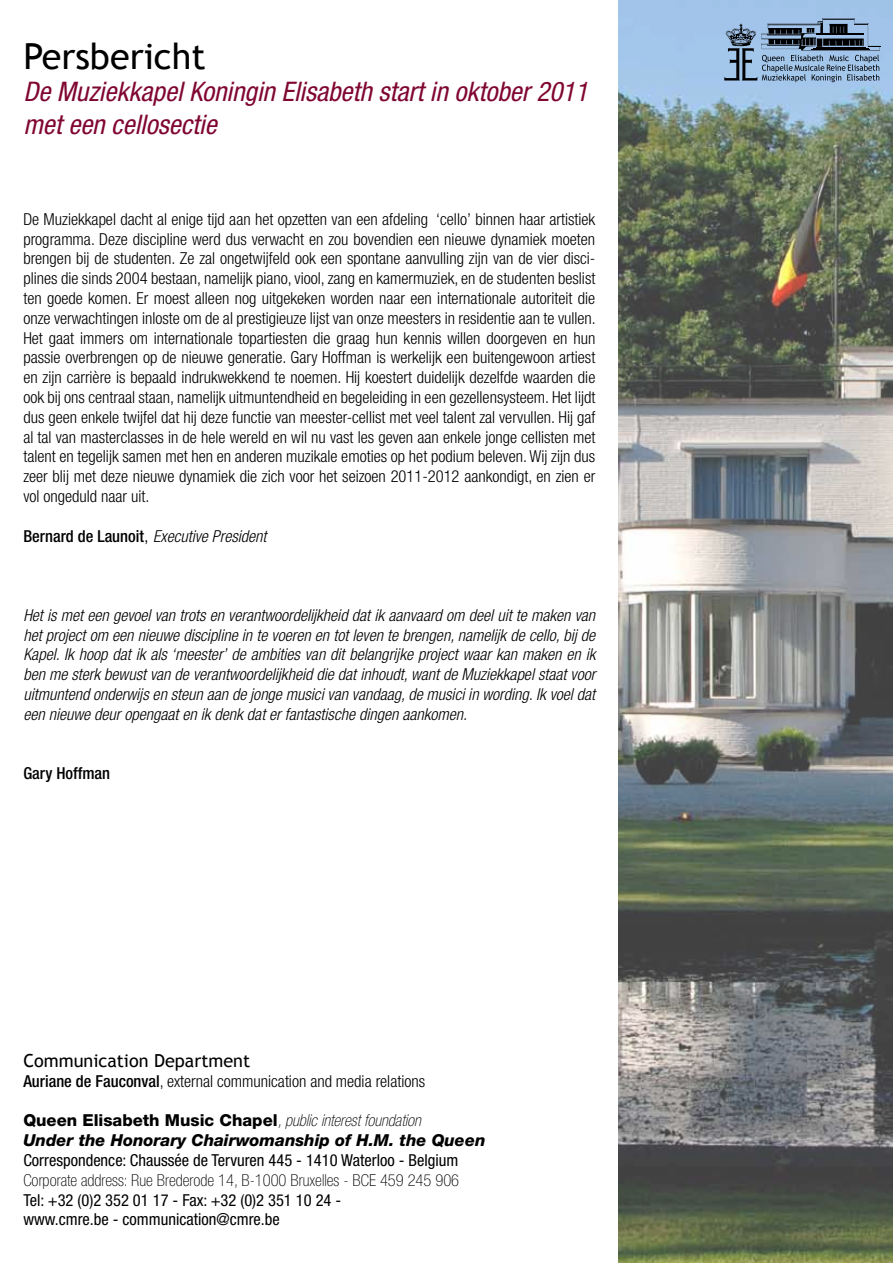
<style>
.page{position:relative;width:893px;height:1263px;background:#fff}
.page>*{position:absolute;margin:0;border:0;box-sizing:border-box;transform-origin:0 0}
.t1{font:36px "Trebuchet MS";color:#000}
.t2{font:italic condensed 27px/32.4px "Helvetica Neue";color:#800632}
.t3{font:18px "Trebuchet MS";color:#000}
.t4{font:300 condensed 16.5px/19.8px "Helvetica Neue";color:#000;text-align:justify}
.t5{font:italic 300 condensed 16.5px/19.8px "Helvetica Neue";color:#000;text-align:justify}
.t6{font:condensed 16.5px/19.8px "Helvetica Neue";color:#000}
.t7{font:italic 800 16.5px/19.8px "Helvetica Neue";color:#000}
.t8{font:100 condensed 16.5px "Helvetica Neue";color:#000}
.t9{font:500 condensed 16.5px "Helvetica Neue";color:#000}
.s1{font-weight:500;font-style:normal}
.s2{font-style:normal;font-stretch:normal}
.s3{font-weight:500}
.s4{font-style:normal}
.s5{font-weight:100;font-stretch:condensed}
</style>
<div class="page">
<img style="left:619px;top:0;width:274px;height:1263px">
<svg style="left:724px;top:18px;width:156px;height:64px;background:#758ea9"></svg>
<h1 class="t1" style="left:23px;top:35px;width:184px">Persbericht</h1>
<h2 class="t2" style="left:23px;top:76px;width:566px">De Muziekkapel Koningin Elisabeth start in oktober 2011 met een cellosectie</h2>
<p class="t4" style="left:23px;top:209px;width:574px">De Muziekkapel dacht al enige tijd aan het opzetten van een afdeling ‘cello’ binnen haar artistiek programma. Deze discipline werd dus verwacht en zou bovendien een nieuwe dynamiek moeten brengen bij de studenten. Ze zal ongetwijfeld ook een spontane aanvulling zijn van de vier disci&shy;plines die sinds 2004 bestaan, namelijk piano, viool, zang en kamermuziek, en de studenten beslist ten goede komen. Er moest alleen nog uitgekeken worden naar een internationale autoriteit die onze verwachtingen inloste om de al prestigieuze lijst van onze meesters in residentie aan te vullen.<br>Het gaat immers om internationale topartiesten die graag hun kennis willen doorgeven en hun passie overbrengen op de nieuwe generatie. Gary Hoffman is werkelijk een buitengewoon artiest en zijn carrière is bepaald indrukwekkend te noemen. Hij koestert duidelijk dezelfde waarden die ook bij ons centraal staan, namelijk uitmuntendheid en begeleiding in een gezellensysteem. Het lijdt dus geen enkele twijfel dat hij deze functie van meester-cellist met veel talent zal vervullen. Hij gaf al tal van masterclasses in de hele wereld en wil nu vast les geven aan enkele jonge cellisten met talent en tegelijk samen met hen en anderen muzikale emoties op het podium beleven. Wij zijn dus zeer blij met deze nieuwe dynamiek die zich voor het seizoen 2011-2012 aankondigt, en zien er vol ongeduld naar uit.</p>
<p class="t5" style="left:23px;top:526px;width:245px"><span class="s1">Bernard de Launoit</span><span class="s2">,</span> Executive President</p>
<p class="t5" style="left:23px;top:605px;width:573px">Het is met een gevoel van trots en verantwoordelijkheid dat ik aanvaard om deel uit te maken van het project om een nieuwe discipline in te voeren en tot leven te brengen, namelijk de cello, bij de Kapel. Ik hoop dat ik als ‘meester’ de ambities van dit belangrijke project waar kan maken en ik ben me sterk bewust van de verantwoordelijkheid die dat inhoudt, want de Muziekkapel staat voor uitmuntend onderwijs en steun aan de jonge musici van vandaag, de musici in wording. Ik voel dat een nieuwe deur opengaat en ik denk dat er fantastische dingen aankomen.</p>
<p class="t9" style="left:23px;top:763px;width:88px">Gary Hoffman</p>
<p class="t3" style="left:23px;top:1050px;width:228px">Communication Department</p>
<p class="t4" style="left:23px;top:1071px;width:403px"><span class="s3">Auriane de Fauconval</span>, external communication and media relations</p>
<p class="t7" style="left:23px;top:1110px;width:464px"><span class="s4">Queen Elisabeth Music Chapel</span><span class="s5">, public interest foundation<br></span>Under the Honorary Chairwomanship of H.M. the Queen</p>
<p class="t6" style="left:23px;top:1150px;width:436px">Correspondence: Chaussée de Tervuren 445 - 1410 Waterloo - Belgium</p>
<p class="t8" style="left:23px;top:1171px;width:437px">Corporate address: Rue Brederode 14, B-1000 Bruxelles - BCE 459 245 906</p>
<p class="t6" style="left:23px;top:1190px;width:319px">Tel: +32 (0)2 352 01 17 - Fax: +32 (0)2 351 10 24 - www.cmre.be - communication@cmre.be</p>
</div>
